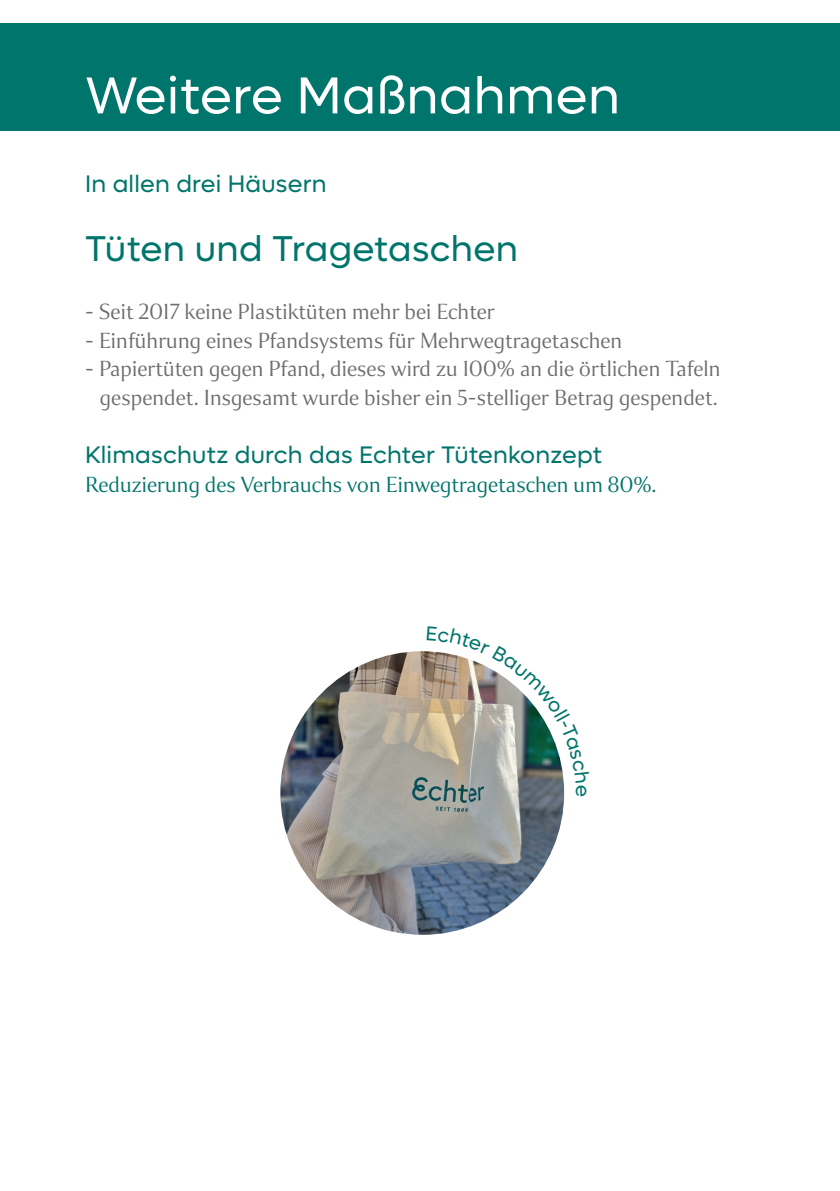
<style>
.page{position:relative;width:840px;height:1191px;background:#fff}
.page>*{position:absolute;margin:0;border:0;box-sizing:border-box;transform-origin:0 0}
.t1{font:52px "Lufga";letter-spacing:.01em;color:#fff}
.t2{font:36px "Lufga";letter-spacing:.01em;color:#00756b}
.t3{font:200 24px/28.8px "Collier";letter-spacing:.01em;color:#6c6d70;text-align:center}
.t4{font:24px "Lufga";letter-spacing:.01em;color:#00756b}
.t5{font:200 24px "Collier";letter-spacing:.01em;color:#00756b}
</style>
<div class="page">
<div style="left:0;top:23px;width:839px;height:107px;background:#00756b"></div>
<img style="left:280px;top:651px;width:284px;height:283px;border-radius:142px">
<img style="left:426px;top:651px;width:139px;height:145px">
<h1 class="t1" style="left:85px;top:66px;width:536px">Weitere Maßnahmen</h1>
<p class="t4" style="left:85px;top:170px;width:243px">In allen drei Häusern</p>
<h2 class="t2" style="left:85px;top:228px;width:434px">Tüten und Tragetaschen</h2>
<p class="t3" style="left:85px;top:297px;width:411px">- Seit 2017 keine Plastiktüten mehr bei Echter</p>
<p class="t3" style="left:85px;top:326px;width:538px">- Einführung eines Pfandsystems für Mehrwegtragetaschen</p>
<p class="t3" style="left:85px;top:354px;width:636px">- Papiertüten gegen Pfand, dieses wird zu 100% an die örtlichen Tafeln gespendet. Insgesamt wurde bisher ein 5-stelliger Betrag gespendet.</p>
<p class="t4" style="left:85px;top:441px;width:518px">Klimaschutz durch das Echter Tütenkonzept</p>
<p class="t5" style="left:85px;top:470px;width:572px">Reduzierung des Verbrauchs von Einwegtragetaschen um 80%.</p>
</div>
